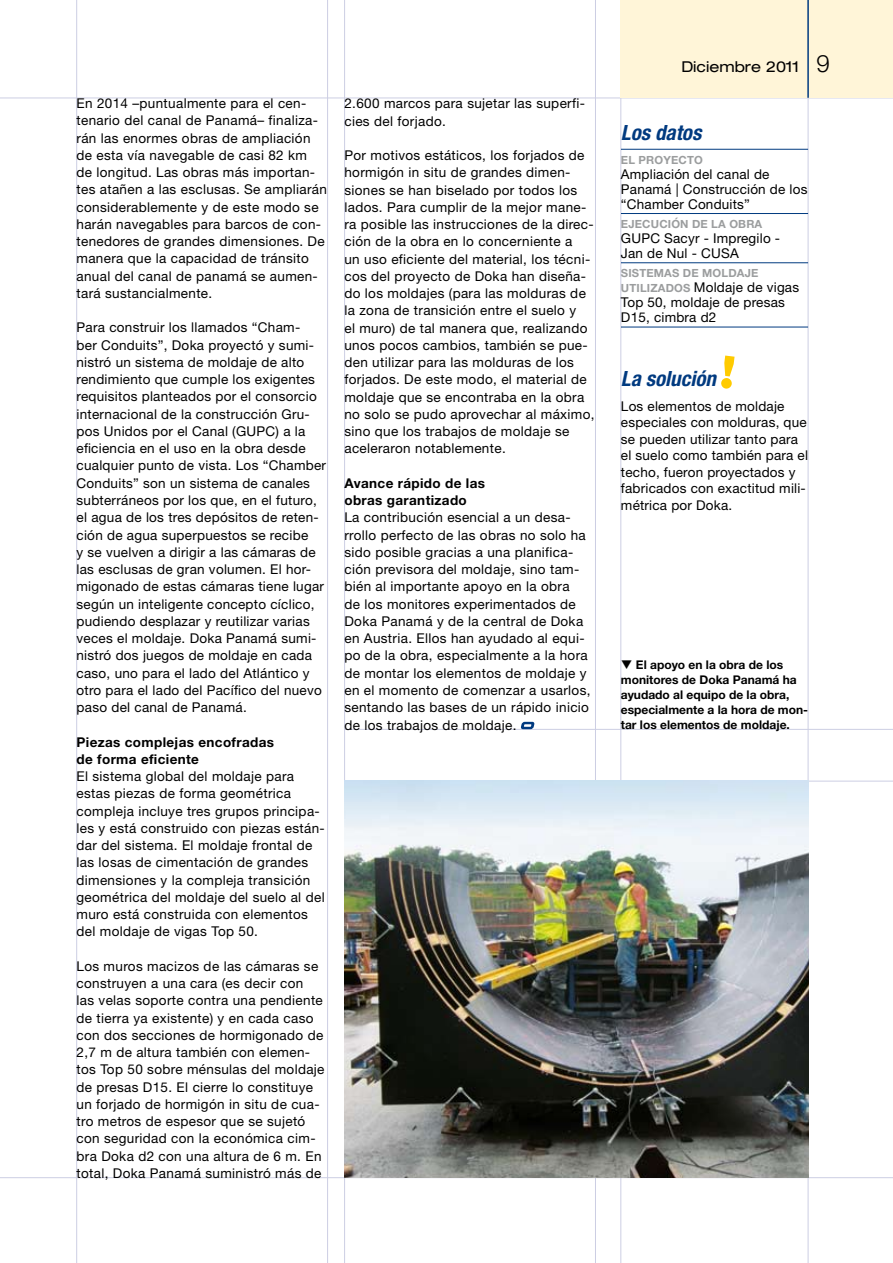
<style>
.page{position:relative;width:893px;height:1263px;background:#fff}
.page>*{position:absolute;margin:0;border:0;box-sizing:border-box;transform-origin:0 0}
.t1{font:italic 700 condensed 21px "Helvetica Neue LT Pro";color:#003a80}
.t2{font:expanded 15px "Helvetica Neue LT Pro";color:#000}
.t3{font:13.5px/17.2px "Helvetica Neue LT Pro";letter-spacing:.025em;color:#000}
.t4{font:700 13.5px/17.2px "Helvetica Neue LT Pro";letter-spacing:.025em;color:#000}
.t5{font:700 12px/15px "Helvetica Neue LT Pro";color:#000}
.t6{font:700 11.25px "Helvetica Neue LT Pro";letter-spacing:.015em;color:#9b9d9e}
.s1{font-weight:300;font-stretch:normal;font-size:24px}
.s2{font-weight:700;font-size:11.25px;color:#9b9d9e}
</style>
<div class="page">
<hr style="left:76px;top:0;width:1px;height:1263px;background:#cccee3">
<hr style="left:808px;top:0;width:1px;height:1263px;background:#cccee3">
<hr style="left:327px;top:0;width:1px;height:1263px;background:#cccee3">
<hr style="left:344px;top:0;width:1px;height:1263px;background:#cccee3">
<hr style="left:595px;top:0;width:1px;height:1263px;background:#cccee3">
<hr style="left:621px;top:0;width:1px;height:1263px;background:#cccee3">
<hr style="left:0;top:1177px;width:893px;height:1px;background:#cccee3">
<hr style="left:0;top:98px;width:893px;height:1px;background:#cccee3">
<hr style="left:344px;top:729px;width:549px;height:1px;background:#cccee3">
<hr style="left:344px;top:781px;width:549px;height:1px;background:#cccee3">
<div style="left:621px;top:0;width:272px;height:98px;background:#fff5d8"></div>
<hr style="left:807px;top:0;width:2px;height:98px;background:#003a80">
<svg style="left:521px;top:722px;width:14px;height:7px"></svg>
<hr style="left:621px;top:149px;width:187px;height:1px;background:#003a80">
<hr style="left:621px;top:213px;width:187px;height:1px;background:#003a80">
<hr style="left:621px;top:262px;width:187px;height:1px;background:#003a80">
<hr style="left:621px;top:327px;width:187px;height:1px;background:#003a80">
<svg style="left:724px;top:356px;width:11px;height:20px"></svg>
<div style="left:721px;top:378px;width:11px;height:11px;background:#ffcb00;border-radius:50%"></div>
<img style="left:344px;top:781px;width:464px;height:397px">
<p class="t3" style="left:77px;top:94px;width:252px">En 2014 –puntualmente para el cen&shy;tenario del canal de Panamá– finaliza&shy;rán las enormes obras de ampliación de esta vía navegable de casi 82 km<br>de longitud. Las obras más importan&shy;tes atañen a las esclusas. Se ampliarán considerablemente y de este modo se harán navegables para barcos de con&shy;tenedores de grandes dimensiones. De manera que la capacidad de tránsito anual del canal de panamá se aumen&shy;tará sustancialmente.</p>
<p class="t3" style="left:77px;top:319px;width:251px">Para construir los llamados “Cham-<br>ber Conduits”, Doka proyectó y sumi&shy;nistró un sistema de moldaje de alto rendimiento que cumple los exigentes requisitos planteados por el consorcio internacional de la construcción Gru&shy;pos Unidos por el Canal (GUPC) a la eficiencia en el uso en la obra desde cualquier punto de vista. Los “Chamber Conduits” son un sistema de canales subterráneos por los que, en el futuro, el agua de los tres depósitos de reten&shy;ción de agua superpuestos se recibe<br>y se vuelven a dirigir a las cámaras de las esclusas de gran volumen. El hor&shy;migonado de estas cámaras tiene lugar según un inteligente concepto cíclico, pudiendo desplazar y reutilizar varias veces el moldaje. Doka Panamá sumi&shy;nistró dos juegos de moldaje en cada caso, uno para el lado del Atlántico y otro para el lado del Pacífico del nuevo paso del canal de Panamá.</p>
<p class="t4" style="left:77px;top:733px;width:199px">Piezas complejas encofradas de forma eficiente</p>
<p class="t3" style="left:77px;top:767px;width:250px">El sistema global del moldaje para estas piezas de forma geométrica compleja incluye tres grupos principa&shy;les y está construido con piezas están&shy;dar del sistema. El moldaje frontal de las losas de cimentación de grandes dimensiones y la compleja transición geométrica del moldaje del suelo al del muro está construida con elementos del moldaje de vigas Top 50.</p>
<p class="t3" style="left:77px;top:957px;width:249px">Los muros macizos de las cámaras se construyen a una cara (es decir con<br>las velas soporte contra una pendiente de tierra ya existente) y en cada caso con dos secciones de hormigonado de 2,7 m de altura también con elemen&shy;tos Top 50 sobre ménsulas del moldaje de presas D15. El cierre lo constituye un forjado de hormigón in situ de cua&shy;tro metros de espesor que se sujetó con seguridad con la económica cim&shy;bra Doka d2 con una altura de 6 m. En total, Doka Panamá suministró más de</p>
<p class="t3" style="left:344px;top:95px;width:242px">2.600 marcos para sujetar las superfi&shy;cies del forjado.</p>
<p class="t3" style="left:344px;top:146px;width:252px">Por motivos estáticos, los forjados de hormigón in situ de grandes dimen&shy;siones se han biselado por todos los lados. Para cumplir de la mejor mane&shy;ra posible las instrucciones de la direc&shy;ción de la obra en lo concerniente a<br>un uso eficiente del material, los técni&shy;cos del proyecto de Doka han diseña&shy;do los moldajes (para las molduras de la zona de transición entre el suelo y<br>el muro) de tal manera que, realizando unos pocos cambios, también se pue&shy;den utilizar para las molduras de los forjados. De este modo, el material de moldaje que se encontraba en la obra no solo se pudo aprovechar al máximo, sino que los trabajos de moldaje se aceleraron notablemente.</p>
<p class="t4" style="left:344px;top:474px;width:142px">Avance rápido de las obras garantizado</p>
<p class="t3" style="left:344px;top:509px;width:248px">La contribución esencial a un desa&shy;rrollo perfecto de las obras no solo ha sido posible gracias a una planifica&shy;ción previsora del moldaje, sino tam&shy;bién al importante apoyo en la obra<br>de los monitores experimentados de Doka Panamá y de la central de Doka en Austria. Ellos han ayudado al equi&shy;po de la obra, especialmente a la hora de montar los elementos de moldaje y en el momento de comenzar a usarlos, sentando las bases de un rápido inicio de los trabajos de moldaje.</p>
<p class="t2" style="left:681px;top:57px;width:150px">Diciembre 2011 <span class="s1">9</span></p>
<h1 class="t1" style="left:621px;top:121px;width:82px">Los datos</h1>
<p class="t6" style="left:621px;top:153px;width:59px">El proyect</p>
<p class="t6" style="left:694px;top:153px;width:10px">o</p>
<p class="t3" style="left:621px;top:166px;width:188px;line-height:15px">Ampliación del canal de<br>Panamá | Construcción de los “Chamber Conduits”</p>
<p class="t6" style="left:621px;top:217px;width:142px">Ejecución de la obra</p>
<p class="t3" style="left:621px;top:230px;width:161px;line-height:15px">GUPC Sacyr - Impregilo -<br>Jan de Nul - CUSA</p>
<p class="t6" style="left:621px;top:266px;width:28px">Sistema</p>
<p class="t6" style="left:672px;top:266px;width:58px">s de molda</p>
<p class="t6" style="left:745px;top:266px;width:14px">je</p>
<p class="t3" style="left:621px;top:280px;width:180px;line-height:15px"><span class="s2">utilizados</span> Moldaje de vigas<br>Top 50, moldaje de presas<br>D15, cimbra d2</p>
<h1 class="t1" style="left:621px;top:366px;width:97px">La solución</h1>
<p class="t3" style="left:621px;top:397px;width:189px;line-height:16.5px">Los elementos de moldaje especiales con molduras, que se pueden utilizar tanto para el suelo como también para el techo, fueron proyectados y fabricados con exactitud mili&shy;métrica por Doka.</p>
<p class="t5" style="left:621px;top:657px;width:189px">❑ El apoyo en la obra de los monitores de Doka Panamá ha ayudado al equipo de la obra, especialmente a la hora de mon&shy;tar los elementos de moldaje.</p>
</div>
